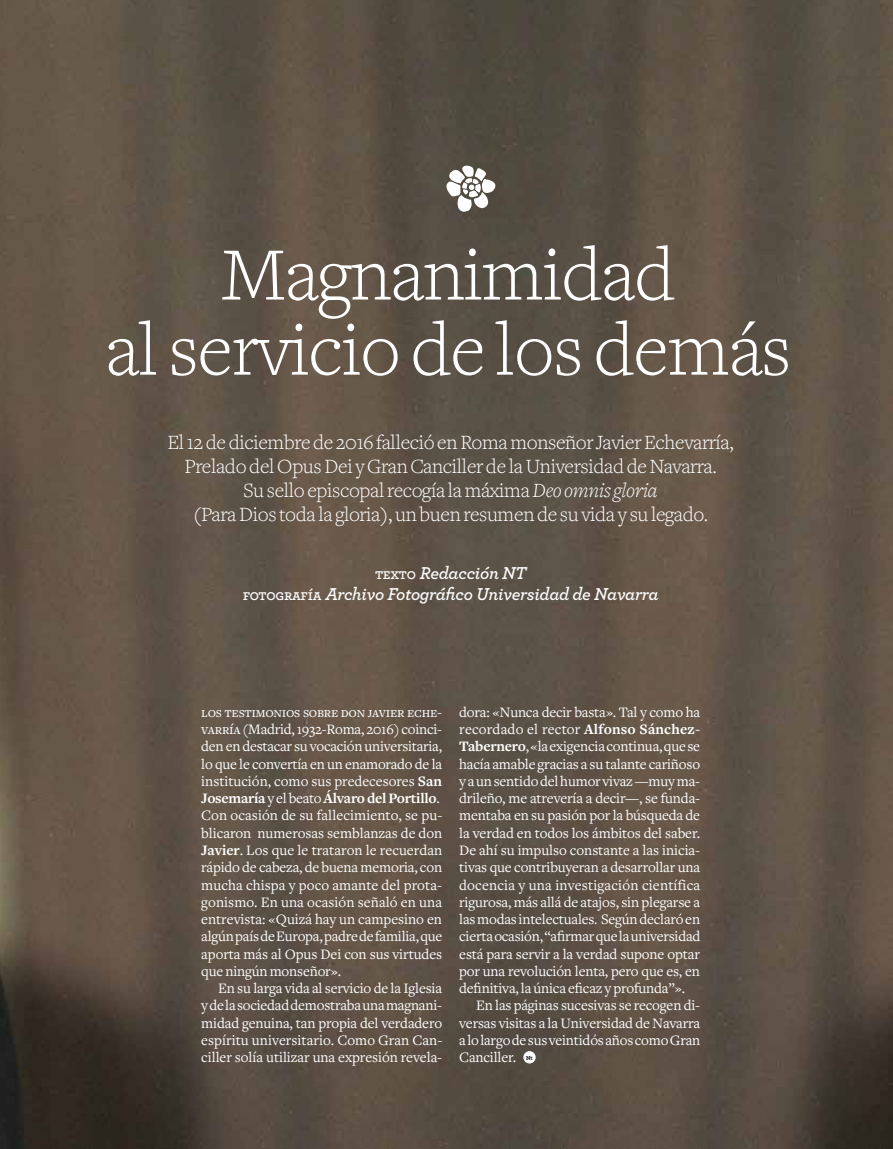
<style>
.page{position:relative;width:893px;height:1149px;background:#fff}
.page>*{position:absolute;margin:0;border:0;box-sizing:border-box;transform-origin:0 0}
.t1{font:300 78px/75px "Freight Text";letter-spacing:-.015em;color:#fff;text-align:center}
.t2{font:300 21px/24px "Freight Text";letter-spacing:-.015em;color:#fff;text-align:center}
.t3{font:italic 600 18px/21px "Archer";letter-spacing:-.02em;color:#fff;text-align:center}
.t4{font:15px/17.2px "Freight Text";letter-spacing:-.005em;color:#fff;text-align:justify}
.t5{font:15px "Freight Text Book SC";letter-spacing:-.015em;color:#fff}
.t6{font:700 6px "Archer";color:#000}
.s1{font-style:italic}
.s2{font-family:"Archer Semibold SC";font-weight:400;font-style:normal;font-size:15px}
.s3{font-family:"Freight Text Book SC"}
.s4{font-weight:700}
</style>
<div class="page">
<img style="left:0;top:0;width:893px;height:1148px">
<svg style="left:444px;top:164px;width:53px;height:51px"></svg>
<div style="left:524px;top:1051px;width:11px;height:11px;background:#fff;border-radius:50%"></div>
<div style="left:524px;top:1051px;width:11px;height:11px;border:1px solid #fff;border-radius:50%"></div>
<h1 class="t1" style="left:105px;top:237px;width:688px">Magnanimidad<br>al servicio de los demás</h1>
<p class="t2" style="left:167px;top:430px;width:568px">El 12 de diciembre de 2016 falleció en Roma monseñor Javier Echevarría, Prelado del Opus Dei y Gran Canciller de la Universidad de Navarra.<br>Su sello episcopal recogía la máxima <span class="s1">Deo omnis gloria<br></span>(Para Dios toda la gloria), un buen resumen de su vida y su legado.</p>
<p class="t3" style="left:243px;top:561px;width:417px"><span class="s2">texto</span> Redacción NT<br><span class="s2">fotografía</span> Archivo Fotográfico Universidad de Navarra</p>
<p class="t5" style="left:201px;top:703px;width:242px">los testimonios sobre don javier eche-</p>
<p class="t4" style="left:201px;top:720px;width:243px;text-align:left"><span class="s3">varría (</span>Madrid, 1932-Roma, 2016) coinci&shy;den en destacar su vocación universitaria, lo que le convertía en un enamorado de la institución, como sus predecesores <span class="s4">San Josemaría</span> y el beato <span class="s4">Álvaro del Portillo</span>.<br>Con ocasión de su fallecimiento, se pu&shy;blicaron numerosas semblanzas de don <span class="s4">Javier</span>. Los que le trataron le recuerdan rápido de cabeza, de buena memoria, con mucha chispa y poco amante del prota&shy;gonismo. En una ocasión señaló en una entrevista: «Quizá hay un campesino en algún país de Europa, padre de familia, que aporta más al Opus Dei con sus virtudes que ningún monseñor».</p>
<p class="t4" style="left:201px;top:979px;width:243px;text-indent:17px">En su larga vida al servicio de la Iglesia y de la sociedad demostraba una magnani&shy;midad genuina, tan propia del verdadero espíritu universitario. Como Gran Can&shy;ciller solía utilizar una expresión revela-</p>
<p class="t4" style="left:459px;top:703px;width:243px">dora: «Nunca decir basta». Tal y como ha recordado el rector <span class="s4">Alfonso Sánchez-Tabernero</span>, «la exigencia continua, que se hacía amable gracias a su talante cariñoso y a un sentido del humor vivaz —muy ma&shy;drileño, me atrevería a decir—, se funda&shy;mentaba en su pasión por la búsqueda de la verdad en todos los ámbitos del saber.<br>De ahí su impulso constante a las inicia&shy;tivas que contribuyeran a desarrollar una docencia y una investigación científica rigurosa, más allá de atajos, sin plegarse a las modas intelectuales. Según declaró en cierta ocasión, “afirmar que la universidad está para servir a la verdad supone optar por una revolución lenta, pero que es, en definitiva, la única eficaz y profunda”».</p>
<p class="t4" style="left:459px;top:996px;width:243px;text-indent:17px">En las páginas sucesivas se recogen di&shy;versas visitas a la Universidad de Navarra a lo largo de sus veintidós años como Gran Canciller.</p>
<p class="t6" style="left:526px;top:1053px;width:8px">Nt</p>
</div>
